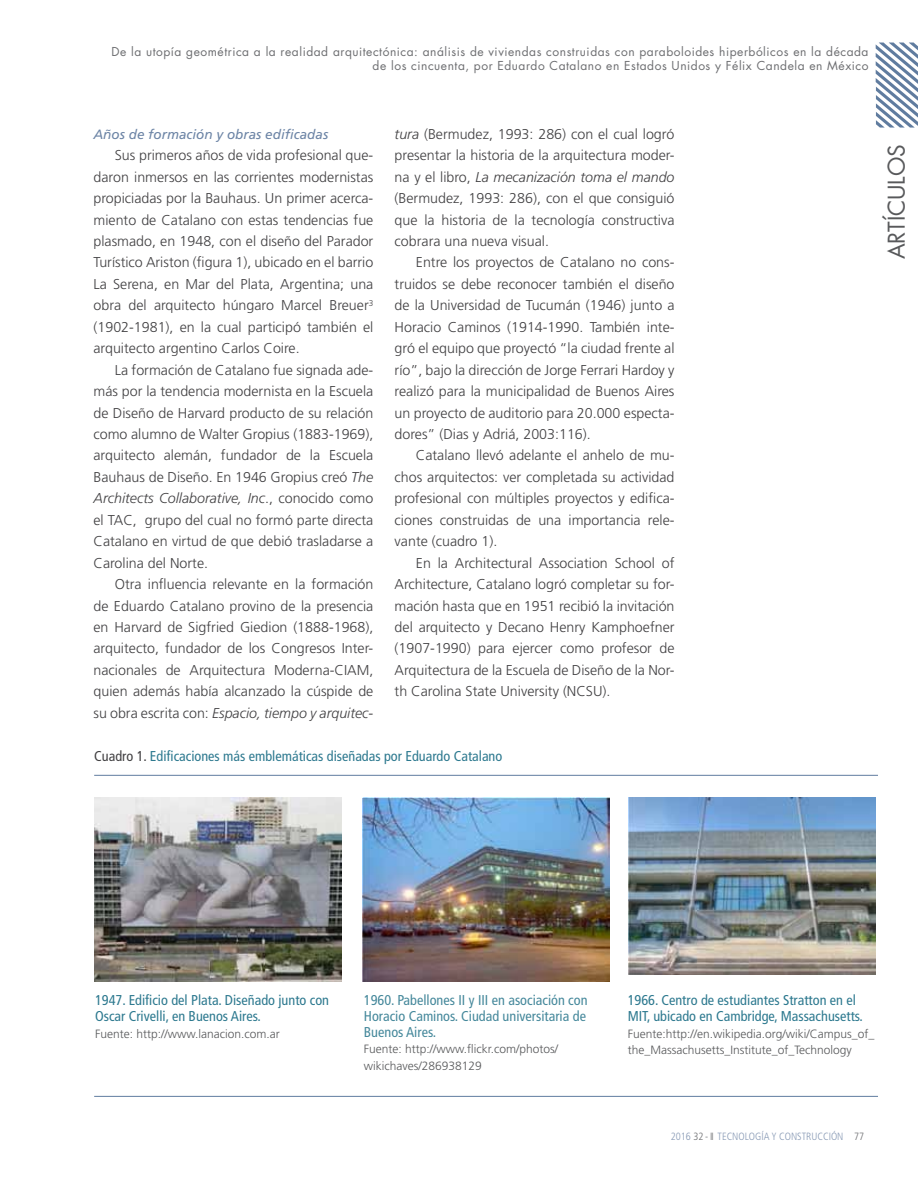
<style>
.page{position:relative;width:918px;height:1188px;background:#fff}
.page>*{position:absolute;margin:0;border:0;box-sizing:border-box;transform-origin:0 0}
.t1{font:22.5px "Futura";color:#58595b}
.t2{font:300 14.25px/21.5px "Frutiger";color:#414042;text-align:justify}
.t3{font:condensed 14.25px/15.8px "Frutiger";color:#2d798f}
.t4{font:condensed 14.25px/15.8px "Frutiger";color:#45889b;text-align:justify}
.t5{font:italic 13.5px "Frutiger";color:#6d85a6}
.t6{font:12px/14.4px "Futura";letter-spacing:.045em;color:#6d6e71;text-align:right}
.t7{font:300 12px/16.5px "Frutiger";color:#58595b}
.t8{font:300 condensed 10.5px "Frutiger";color:#889ab5}
.s1{font-style:italic}
.s2{color:#414042}
.s3{color:#6d6e71}
</style>
<div class="page">
<svg style="left:876px;top:43px;width:42px;height:85px"></svg>
<img style="left:94px;top:798px;width:247px;height:184px">
<hr style="left:94px;top:775px;width:784px;height:1px;background:#607c9f">
<hr style="left:94px;top:1096px;width:784px;height:1px;background:#607c9f">
<img style="left:363px;top:798px;width:246px;height:184px">
<img style="left:628px;top:798px;width:248px;height:177px">
<p class="t6" style="left:111px;top:45px;width:759px">De la utopía geométrica a la realidad arquitectónica: análisis de viviendas construidas con paraboloides hiperbólicos en la década de los cincuenta, por Eduardo Catalano en Estados Unidos y Félix Candela en México</p>
<p class="t5" style="left:94px;top:126px;width:236px">Años de formación y obras edificadas</p>
<p class="t2" style="left:94px;top:145px;width:281px;text-indent:21px">Sus primeros años de vida profesional que&shy;daron inmersos en las corrientes modernistas propiciadas por la Bauhaus. Un primer acerca&shy;miento de Catalano con estas tendencias fue plasmado, en 1948, con el diseño del Parador Turístico Ariston (figura 1), ubicado en el barrio La Serena, en Mar del Plata, Argentina; una obra del arquitecto húngaro Marcel Breuer<sup>3 </sup>(1902-1981), en la cual participó también el arquitecto argentino Carlos Coire.</p>
<p class="t2" style="left:94px;top:359px;width:281px;text-indent:21px">La formación de Catalano fue signada ade&shy;más por la tendencia modernista en la Escuela de Diseño de Harvard producto de su relación como alumno de Walter Gropius (1883-1969), arquitecto alemán, fundador de la Escuela Bauhaus de Diseño. En 1946 Gropius creó <span class="s1">The Architects Collaborative, Inc</span>., conocido como el TAC, grupo del cual no formó parte directa Catalano en virtud de que debió trasladarse a Carolina del Norte.</p>
<p class="t2" style="left:94px;top:573px;width:281px;text-indent:21px">Otra influencia relevante en la formación de Eduardo Catalano provino de la presencia en Harvard de Sigfried Giedion (1888-1968), arquitecto, fundador de los Congresos Inter&shy;nacionales de Arquitectura Moderna-CIAM, quien además había alcanzado la cúspide de su obra escrita con: <span class="s1">Espacio, tiempo y arquitec-</span></p>
<p class="t2" style="left:395px;top:123px;width:281px"><span class="s1">tura</span> (Bermudez, 1993: 286) con el cual logró presentar la historia de la arquitectura moder&shy;na y el libro, <span class="s1">La mecanización toma el mando </span>(Bermudez, 1993: 286), con el que consiguió que la historia de la tecnología constructiva cobrara una nueva visual.</p>
<p class="t2" style="left:395px;top:252px;width:281px;text-indent:21px">Entre los proyectos de Catalano no cons&shy;truidos se debe reconocer también el diseño de la Universidad de Tucumán (1946) junto a Horacio Caminos (1914-1990. También inte&shy;gró el equipo que proyectó “la ciudad frente al río”, bajo la dirección de Jorge Ferrari Hardoy y realizó para la municipalidad de Buenos Aires un proyecto de auditorio para 20.000 especta&shy;dores” (Dias y Adriá, 2003:116).</p>
<p class="t2" style="left:395px;top:445px;width:281px;text-indent:21px">Catalano llevó adelante el anhelo de mu&shy;chos arquitectos: ver completada su actividad profesional con múltiples proyectos y edifica&shy;ciones construidas de una importancia rele&shy;vante (cuadro 1).</p>
<p class="t2" style="left:395px;top:552px;width:281px;text-indent:21px">En la Architectural Association School of Architecture, Catalano logró completar su for&shy;mación hasta que en 1951 recibió la invitación del arquitecto y Decano Henry Kamphoefner (1907-1990) para ejercer como profesor de Arquitectura de la Escuela de Diseño de la Nor&shy;th Carolina State University (NCSU).</p>
<p class="t3" style="left:94px;top:748px;width:410px"><span class="s2">Cuadro 1.</span> Edificaciones más emblemáticas diseñadas por Eduardo Catalano</p>
<h1 class="t1" style="left:882px;top:259px;width:117px;rotate:-90deg">artículos</h1>
<p class="t3" style="left:95px;top:993px;width:236px">1947. Edificio del Plata. Diseñado junto con<br>Oscar Crivelli, en Buenos Aires.</p>
<p class="t7" style="left:95px;top:1025px;width:186px">Fuente: http://www.lanacion.com.ar</p>
<p class="t4" style="left:364px;top:993px;width:225px">1960. Pabellones II y III en asociación con Horacio Caminos. Ciudad universitaria de Buenos Aires.</p>
<p class="t7" style="left:364px;top:1041px;width:196px">Fuente: http://www.flickr.com/photos/ wikichaves/286938129</p>
<p class="t3" style="left:628px;top:993px;width:237px">1966. Centro de estudiantes Stratton en el<br>MIT, ubicado en Cambridge, Massachusetts.</p>
<p class="t7" style="left:628px;top:1025px;width:248px">Fuente:http://en.wikipedia.org/wiki/Campus_of_ the_Massachusetts_Institute_of_Technology</p>
<p class="t8" style="left:671px;top:1130px;width:195px">2016 <span class="s3">32 - II</span> TECNOLOGÍA Y CONSTRUCCIÓN <span class="s3">77</span></p>
</div>
